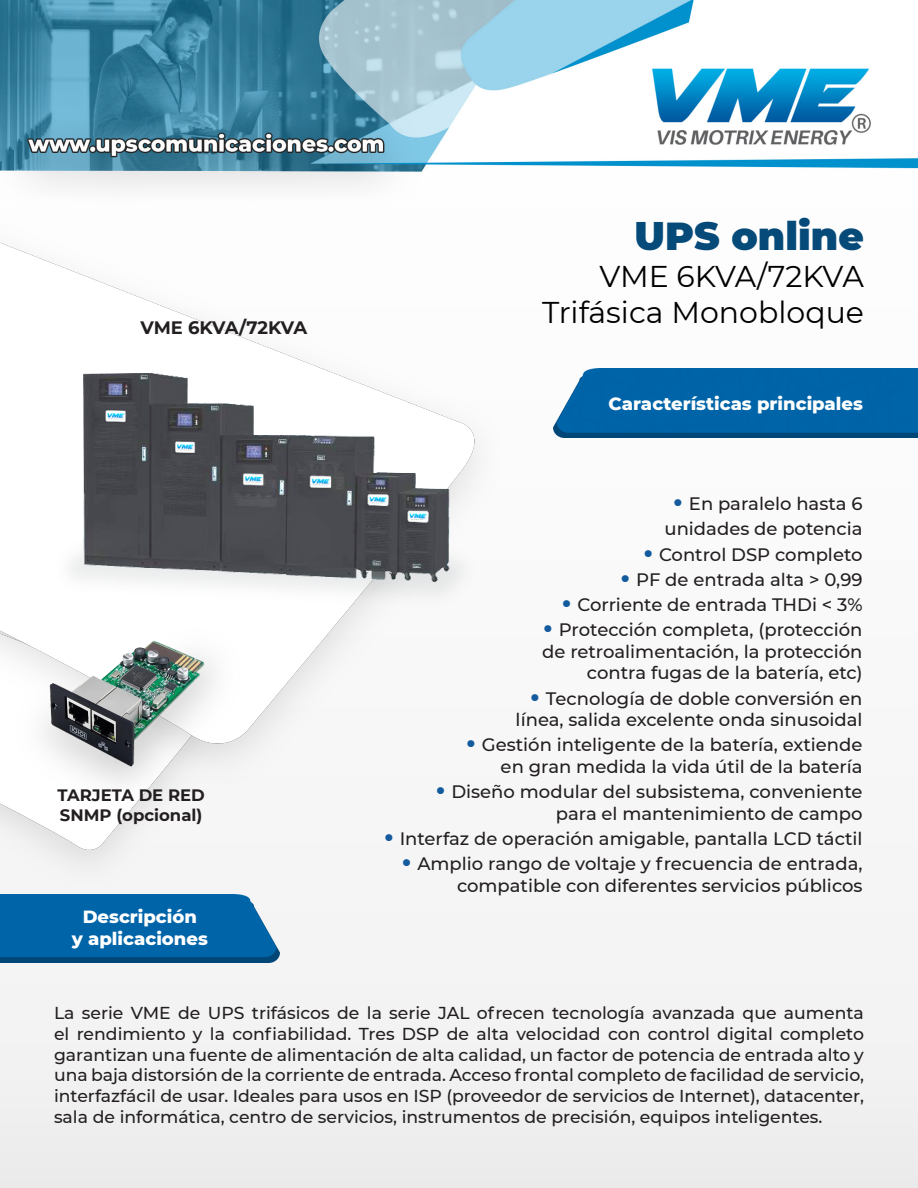
<style>
.page{position:relative;width:918px;height:1188px;background:#fff}
.page>*{position:absolute;margin:0;border:0;box-sizing:border-box;transform-origin:0 0}
.t1{font:900 39px "Montserrat";color:#054a78}
.t2{font:30px "Montserrat";color:#000}
.t3{font:500 18px/21.6px "Montserrat";color:#231f20;text-align:right}
.t4{font:800 18px "Montserrat";color:#fff}
.t5{font:700 18px "Montserrat";letter-spacing:-.015em;color:#231f20}
.t6{font:500 17.25px/20.7px "Montserrat";color:#231f20;text-align:justify}
.t7{font:700 16.5px "Montserrat";color:#231f20}
.s1{font-weight:900;font-size:21px;color:#145b9e}
</style>
<div class="page">
<img style="left:0;top:0;width:918px;height:1188px">
<img style="left:0;top:785px;width:224px;height:100px">
<img style="left:0;top:221px;width:503px;height:564px">
<img style="left:16px;top:627px;width:226px;height:180px">
<img style="left:553px;top:369px;width:365px;height:69px">
<img style="left:0;top:894px;width:280px;height:69px">
<img style="left:54px;top:373px;width:423px;height:235px">
<p class="t5" style="left:141px;top:314px;width:168px">VME 6KVA/72KVA</p>
<p class="t7" style="left:58px;top:783px;width:149px">TARJETA DE RED</p>
<p class="t7" style="left:60px;top:803px;width:144px">SNMP (opcional)</p>
<p class="t4" style="left:83px;top:904px;width:116px">Descripción</p>
<p class="t4" style="left:72px;top:925px;width:138px">y aplicaciones</p>
<p class="t1" style="left:635px;top:207px;width:231px">UPS online</p>
<p class="t2" style="left:600px;top:256px;width:266px">VME 6KVA/72KVA</p>
<p class="t2" style="left:542px;top:292px;width:323px">Trifásica Monobloque</p>
<p class="t4" style="left:609px;top:390px;width:256px">Características principales</p>
<p class="t3" style="left:674px;top:492px;width:190px"><span class="s1">•</span> En paralelo hasta 6</p>
<p class="t3" style="left:665px;top:517px;width:200px">unidades de potencia</p>
<p class="t3" style="left:644px;top:543px;width:220px"><span class="s1">•</span> Control DSP completo</p>
<p class="t3" style="left:621px;top:568px;width:243px"><span class="s1">•</span> PF de entrada alta &gt; 0,99</p>
<p class="t3" style="left:562px;top:593px;width:302px"><span class="s1">•</span> Corriente de entrada THDi &lt; 3%</p>
<p class="t3" style="left:544px;top:618px;width:320px"><span class="s1">•</span> Protección completa, (protección</p>
<p class="t3" style="left:542px;top:640px;width:322px">de retroalimentación, la protección</p>
<p class="t3" style="left:587px;top:661px;width:277px">contra fugas de la batería, etc)</p>
<p class="t3" style="left:531px;top:687px;width:334px"><span class="s1">•</span> Tecnología de doble conversión en</p>
<p class="t3" style="left:516px;top:708px;width:348px">línea, salida excelente onda sinusoidal</p>
<p class="t3" style="left:467px;top:733px;width:398px"><span class="s1">•</span> Gestión inteligente de la batería, extiende</p>
<p class="t3" style="left:501px;top:755px;width:363px">en gran medida la vida útil de la batería</p>
<p class="t3" style="left:436px;top:780px;width:428px"><span class="s1">•</span> Diseño modular del subsistema, conveniente</p>
<p class="t3" style="left:556px;top:802px;width:308px">para el mantenimiento de campo</p>
<p class="t3" style="left:384px;top:827px;width:480px"><span class="s1">•</span> Interfaz de operación amigable, pantalla LCD táctil</p>
<p class="t3" style="left:402px;top:852px;width:462px"><span class="s1">•</span> Amplio rango de voltaje y frecuencia de entrada, compatible con diferentes servicios públicos</p>
<p class="t6" style="left:54px;top:1002px;width:812px">La serie VME de UPS trifásicos de la serie JAL ofrecen tecnología avanzada que aumenta el rendimiento y la confiabilidad. Tres DSP de alta velocidad con control digital completo garantizan una fuente de alimentación de alta calidad, un factor de potencia de entrada alto y una baja distorsión de la corriente de entrada. Acceso frontal completo de facilidad de servicio, interfazfácil de usar. Ideales para usos en ISP (proveedor de servicios de Internet), datacenter, sala de informática, centro de servicios, instrumentos de precisión, equipos inteligentes.</p>
</div>
